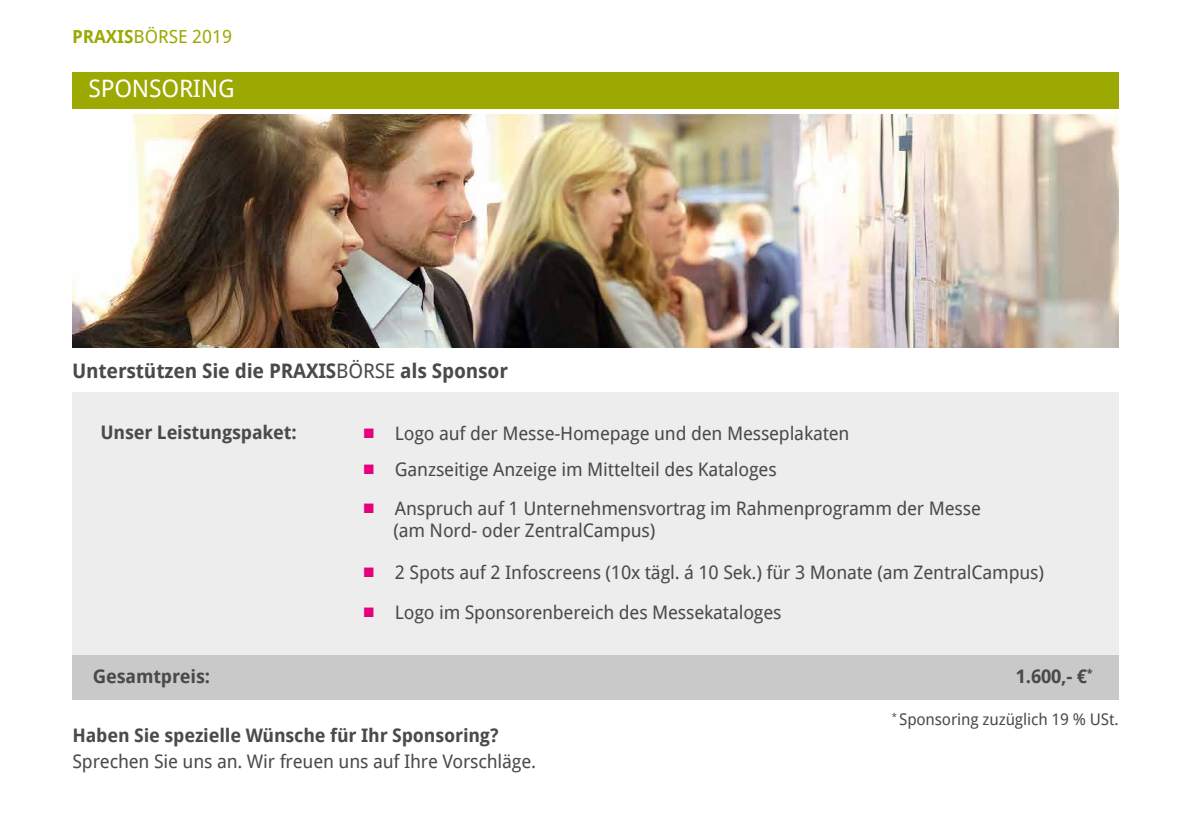
<style>
.page{position:relative;width:1191px;height:840px;background:#fff}
.page>*{position:absolute;margin:0;border:0;box-sizing:border-box;transform-origin:0 0}
.t1{font:24px "Droid Sans";letter-spacing:-.01em;color:#fff}
.t2{font:700 20px "Droid Sans";letter-spacing:-.01em;color:#4b4a4a}
.t3{font:18.6px/36.2px "Droid Sans";letter-spacing:-.01em;color:#4b4a4a}
.t4{font:700 18.6px "Droid Sans";letter-spacing:-.01em;color:#4b4a4a}
.t5{font:18px "Droid Sans";color:#9ba902}
.t6{font:16px "Droid Sans";letter-spacing:-.01em;color:#4b4a4a}
.t7{font:700 10.8px "Droid Sans";color:#4b4a4a}
.s1{font-weight:700}
.s2{font-weight:400}
</style>
<div class="page">
<div style="left:72px;top:391px;width:1047px;height:264px;background:#ededed"></div>
<div style="left:72px;top:72px;width:1047px;height:36px;background:#9ba902"></div>
<div style="left:72px;top:655px;width:1047px;height:44px;background:#c9c9c9"></div>
<img style="left:72px;top:114px;width:1047px;height:234px">
<p class="t5" style="left:72px;top:24px;width:161px"><span class="s1">PRAXIS</span>BÖRSE 2019</p>
<p class="t1" style="left:89px;top:72px;width:148px">SPONSORING</p>
<p class="t2" style="left:72px;top:356px;width:437px">Unterstützen Sie die PRAXIS<span class="s2">BÖRSE</span> als Sponsor</p>
<p class="t4" style="left:100px;top:418px;width:198px">Unser Leistungspaket:</p>
<p class="t3" style="left:395px;top:414px;width:456px">Logo auf der Messe-Homepage und den Messeplakaten<br>Ganzseitige Anzeige im Mittelteil des Kataloges</p>
<p class="t3" style="left:393px;top:496px;width:589px;line-height:22.4px">Anspruch auf 1 Unternehmensvortrag im Rahmenprogramm der Messe (am Nord- oder ZentralCampus)</p>
<p class="t3" style="left:395px;top:551px;width:650px;line-height:40px">2 Spots auf 2 Infoscreens (10x tägl. á 10 Sek.) für 3 Monate (am ZentralCampus)<br>Logo im Sponsorenbereich des Messekataloges</p>
<p class="t4" style="left:93px;top:662px;width:119px">Gesamtpreis:</p>
<p class="t7" style="left:1087px;top:665px;width:7px">*</p>
<p class="t4" style="left:1015px;top:663px;width:73px">1.600,- €</p>
<p class="t4" style="left:72px;top:721px;width:427px">Haben Sie spezielle Wünsche für Ihr Sponsoring?</p>
<p class="t3" style="left:72px;top:742px;width:465px">Sprechen Sie uns an. Wir freuen uns auf Ihre Vorschläge.</p>
<p class="t6" style="left:891px;top:708px;width:228px"><sup>*</sup> Sponsoring zuzüglich 19 % USt.</p>
</div>
